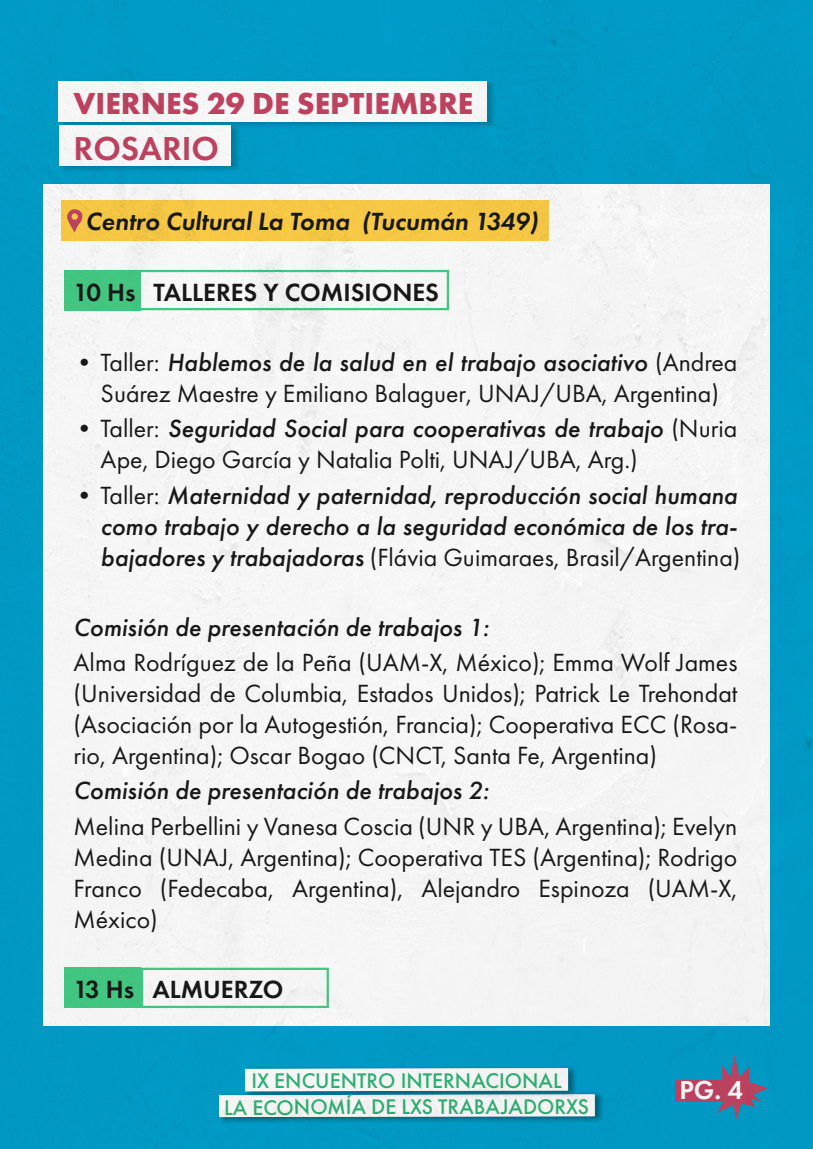
<style>
.page{position:relative;width:813px;height:1149px;background:#fff}
.page>*{position:absolute;margin:0;border:0;box-sizing:border-box;transform-origin:0 0}
.t1{font:600 34.35px "Futura PT";color:#c44563}
.t2{font:700 31.5px "Futura PT";color:#c44563}
.t3{font:600 27px "Futura PT";color:#fff}
.t4{font:25.8px/31px "Futura PT";color:#1a1a1a;text-align:justify}
.t5{font:italic 500 25.8px/31px "Futura PT";color:#1a1a1a}
.t6{font:600 25.8px "Futura PT";color:#1a1a1a}
.t7{font:italic 600 25.8px "Futura PT";color:#1a1a1a}
.t8{font:500 21.98px/26.3px "Futura PT";letter-spacing:-.005em;color:#31b577;text-align:center}
.s1{font-weight:500;font-style:italic}
.s2{font-weight:400;font-style:normal}
</style>
<div class="page">
<img style="left:0;top:0;width:812px;height:1148px">
<p class="t2" style="left:74px;top:83px;width:401px">VIERNES 29 DE SEPTIEMBRE</p>
<h1 class="t1" style="left:74px;top:127px;width:147px">ROSARIO</h1>
<p class="t7" style="left:86px;top:205px;width:454px">Centro Cultural La Toma (Tucumán 1349)</p>
<p class="t6" style="left:74px;top:276px;width:367px">10 Hs TALLERES Y COMISIONES</p>
<p class="t4" style="left:71px;top:347px;width:667px;text-align:center">•Taller: <span class="s1">Hablemos de la salud en el trabajo asociativo</span> (Andrea<br>Suárez Maestre y Emiliano Balaguer, UNAJ/UBA, Argentina)</p>
<p class="t4" style="left:101px;top:413px;width:637px;text-indent:-29px">•Taller: <span class="s1">Seguridad Social para cooperativas de trabajo</span> (Nuria<br>Ape, Diego García y Natalia Polti, UNAJ/UBA, Arg.)</p>
<p class="t5" style="left:101px;top:480px;width:641px;text-indent:-29px"><span class="s2">•Taller:</span> Maternidad y paternidad, reproducción social humana como trabajo y derecho a la seguridad económica de los tra&shy;bajadores y trabajadoras <span class="s2">(Flávia Guimaraes, Brasil/Argentina)</span></p>
<p class="t5" style="left:74px;top:612px;width:416px">Comisión de presentación de trabajos 1:</p>
<p class="t4" style="left:74px;top:647px;width:665px">Alma Rodríguez de la Peña (UAM-X, México); Emma Wolf James (Universidad de Columbia, Estados Unidos); Patrick Le Trehondat (Asociación por la Autogestión, Francia); Cooperativa ECC (Rosa&shy;rio, Argentina); Oscar Bogao (CNCT, Santa Fe, Argentina)</p>
<p class="t5" style="left:74px;top:775px;width:416px">Comisión de presentación de trabajos 2:</p>
<p class="t4" style="left:74px;top:810px;width:665px">Melina Perbellini y Vanesa Coscia (UNR y UBA, Argentina); Evelyn Medina (UNAJ, Argentina); Cooperativa TES (Argentina); Rodrigo Franco (Fedecaba, Argentina), Alejandro Espinoza (UAM-X, México)</p>
<p class="t6" style="left:74px;top:973px;width:211px">13 Hs ALMUERZO</p>
<p class="t8" style="left:224px;top:1067px;width:366px">IX ENCUENTRO INTERNACIONAL<br>LA ECONOMÍA DE LXS TRABAJADORXS</p>
<p class="t3" style="left:679px;top:1073px;width:65px">PG. 4</p>
</div>
